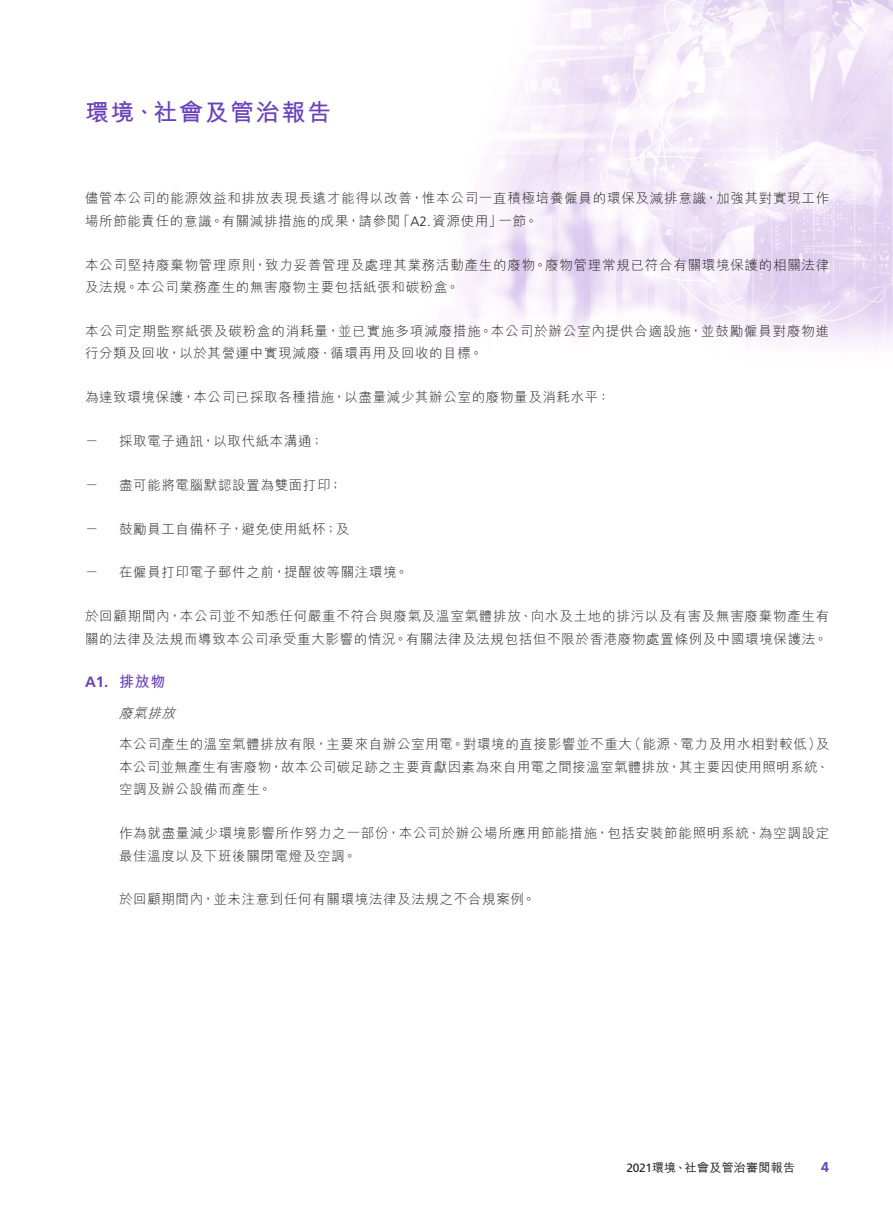
<style>
.page{position:relative;width:893px;height:1212px;background:#fff}
.page>*{position:absolute;margin:0;border:0;box-sizing:border-box;transform-origin:0 0}
.t1{font:700 24px "M Hei HK";letter-spacing:.065em;color:#6a41bd}
.t2{font:700 15px "M Hei HK";color:#6a41bd}
.t3{font:700 15px "Frutiger LT Std";color:#6a41bd}
.t4{font:700 14.25px "Frutiger LT Std";color:#6a41bd}
.t5{font:300 13.5px/22.5px "M Hei HK";letter-spacing:.05em;color:#231f20}
.t6{font:300 13.5px/22.5px "M Hei HK";letter-spacing:.025em;color:#231f20}
.t7{font:italic 300 13.5px "M Hei HK";color:#231f20}
.t8{font:500 12px "M Hei HK";letter-spacing:.025em;color:#231f20}
.s1{font-family:"Frutiger LT Std"}
.s2{font-family:"Frutiger LT Std";font-weight:400}
</style>
<div class="page">
<img style="left:455px;top:0;width:438px;height:346px">
<h1 class="t1" style="left:85px;top:95px;width:248px">環境、社會及管治報告</h1>
<p class="t5" style="left:499px;top:187px;width:332px;text-indent:-414px">儘管本公司的能源效益和排放表現長遠才能得以改善，惟本公司一直積極培養僱員的環保及減排意識，加強其對實現工作一節。</p>
<p class="t5" style="left:85px;top:209px;width:317px">場所節能責任的意識。有關減排措施的成果，請參閱</p>
<p class="t5" style="left:85px;top:253px;width:746px">本公司堅持廢棄物管理原則，致力妥善管理及處理其業務活動產生的廢物。廢物管理常規已符合有關環境保護的相關法律及法規。本公司業務產生的無害廢物主要包括紙張和碳粉盒。</p>
<p class="t5" style="left:85px;top:320px;width:746px">本公司定期監察紙張及碳粉盒的消耗量，並已實施多項減廢措施。本公司於辦公室內提供合適設施，並鼓勵僱員對廢物進行分類及回收，以於其營運中實現減廢、循環再用及回收的目標。</p>
<p class="t5" style="left:85px;top:386px;width:527px">為達致環境保護，本公司已採取各種措施，以盡量減少其辦公室的廢物量及消耗水平：</p>
<p class="t5" style="left:119px;top:430px;width:206px">採取電子通訊，以取代紙本溝通;</p>
<p class="t5" style="left:397px;top:209px;width:107px">「<span class="s1">A2.</span>資源使用」</p>
<p class="t5" style="left:85px;top:430px;width:15px">－</p>
<p class="t5" style="left:85px;top:473px;width:15px">－</p>
<p class="t5" style="left:85px;top:517px;width:15px">－</p>
<p class="t5" style="left:119px;top:473px;width:225px">盡可能將電腦默認設置為雙面打印;</p>
<p class="t5" style="left:119px;top:517px;width:232px">鼓勵員工自備杯子，避免使用紙杯；及</p>
<p class="t5" style="left:119px;top:561px;width:291px">在僱員打印電子郵件之前，提醒彼等關注環境。</p>
<p class="t5" style="left:85px;top:561px;width:15px">－</p>
<p class="t5" style="left:85px;top:605px;width:746px">於回顧期間內，本公司並不知悉任何嚴重不符合與廢氣及溫室氣體排放、向水及土地的排污以及有害及無害廢棄物產生有關的法律及法規而導致本公司承受重大影響的情況。有關法律及法規包括但不限於香港廢物處置條例及中國環境保護法。</p>
<p class="t2" style="left:119px;top:671px;width:48px">排放物</p>
<p class="t3" style="left:85px;top:673px;width:25px">A1.</p>
<p class="t7" style="left:119px;top:706px;width:61px">廢氣排放</p>
<p class="t6" style="left:119px;top:733px;width:712px">本公司產生的溫室氣體排放有限，主要來自辦公室用電。對環境的直接影響並不重大<br>本公司並無產生有害廢物，故本公司碳足跡之主要貢獻因素為來自用電之間接溫室氣體排放，其主要因使用照明系統、空調及辦公設備而產生。</p>
<p class="t5" style="left:119px;top:822px;width:712px">作為就盡量減少環境影響所作努力之一部份，本公司於辦公場所應用節能措施，包括安裝節能照明系統、為空調設定最佳溫度以及下班後關閉電燈及空調。</p>
<p class="t5" style="left:119px;top:888px;width:418px">於回顧期間內，並未注意到任何有關環境法律及法規之不合規案例。</p>
<p class="t5" style="left:628px;top:733px;width:203px">（能源、電力及用水相對較低 及）</p>
<p class="t8" style="left:626px;top:1159px;width:170px"><span class="s2">2021</span>環境、社會及管治審閱報告</p>
<p class="t4" style="left:821px;top:1158px;width:9px">4</p>
</div>
